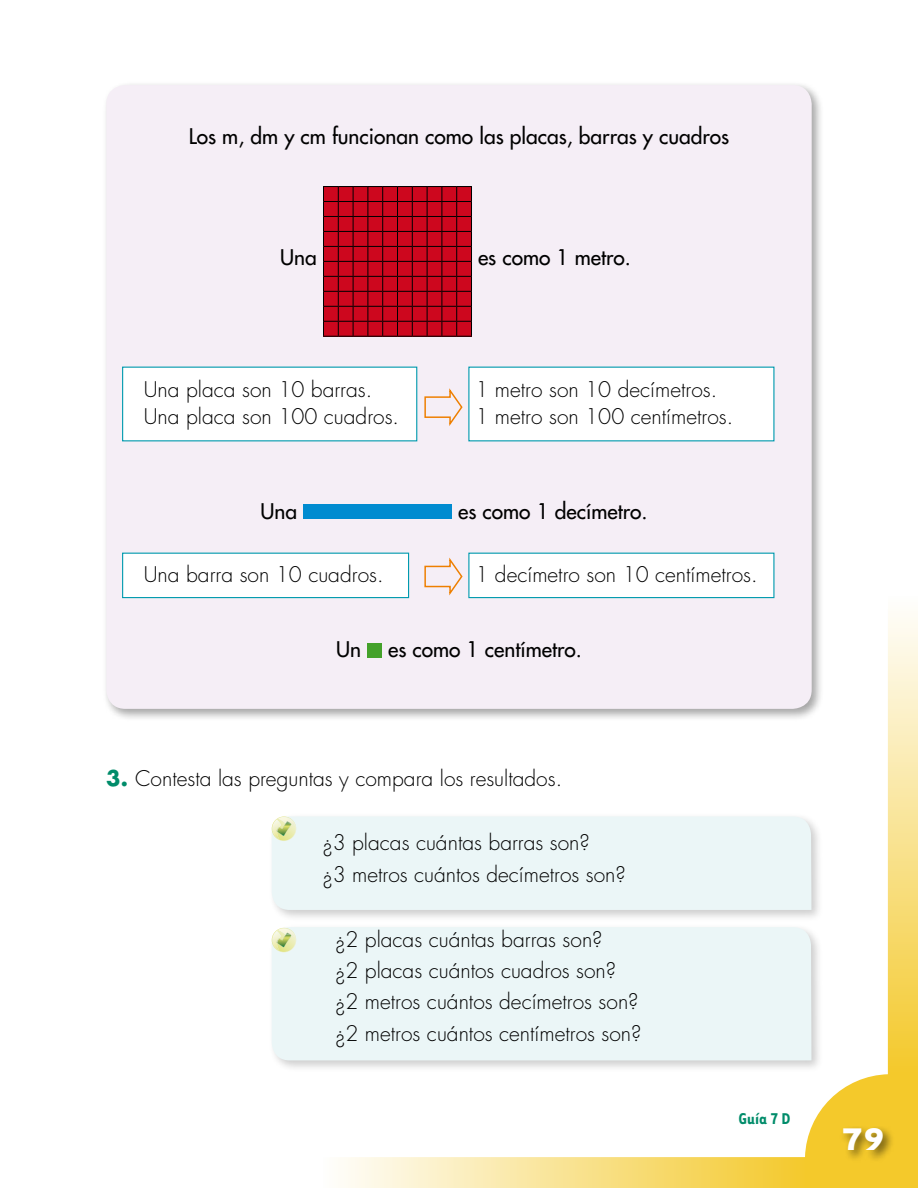
<style>
.page{position:relative;width:918px;height:1188px;background:#fff}
.page>*{position:absolute;margin:0;border:0;box-sizing:border-box;transform-origin:0 0}
.t1{font:700 36px "Tarzana Wide";color:#fff}
.t2{font:300 21px/31.2px "Futura";color:#000}
.t3{font:21px "Futura";color:#000}
.t4{font:700 18px "Tarzana Narrow";color:#008c6a}
.s1{font-weight:700;color:#008c6a}
</style>
<div class="page">
<div style="left:102px;top:81px;width:722px;height:640px;background:#000;opacity:.35"></div>
<div style="left:106px;top:85px;width:706px;height:624px;background:#f5eef6;border-radius:19px"></div>
<div style="left:122px;top:553px;width:287px;height:45px;background:#fff;border:1px solid #009aae"></div>
<div style="left:468px;top:553px;width:306px;height:45px;background:#fff"></div>
<div style="left:122px;top:367px;width:295px;height:74px;background:#fff"></div>
<div style="left:468px;top:367px;width:306px;height:74px;background:#fff"></div>
<div style="left:268px;top:813px;width:556px;height:110px;background:#000;opacity:.2"></div>
<div style="left:272px;top:817px;width:50px;height:93px;background:#ebf6f7"></div>
<div style="left:272px;top:927px;width:50px;height:133px;background:#ebf6f7"></div>
<svg style="left:272px;top:928px;width:24px;height:24px"></svg>
<svg style="left:272px;top:817px;width:24px;height:24px"></svg>
<svg style="left:323px;top:186px;width:149px;height:151px;background:#b00519"></svg>
<div style="left:303px;top:504px;width:149px;height:15px;background:#008bd0"></div>
<svg style="left:424px;top:389px;width:39px;height:37px"></svg>
<svg style="left:322px;top:558px;width:596px;height:630px"></svg>
<p class="t3" style="left:189px;top:122px;width:542px">Los m, dm y cm funcionan como las placas, barras y cuadros</p>
<p class="t3" style="left:280px;top:244px;width:38px">Una</p>
<p class="t3" style="left:478px;top:244px;width:154px">es como 1 metro.</p>
<p class="t2" style="left:144px;top:376px;width:257px;line-height:27px">Una placa son 10 barras.<br>Una placa son 100 cuadros.</p>
<p class="t2" style="left:475px;top:376px;width:259px;line-height:27px">1 metro son 10 decímetros.<br>1 metro son 100 centímetros.</p>
<p class="t3" style="left:261px;top:498px;width:38px">Una</p>
<p class="t3" style="left:458px;top:498px;width:191px">es como 1 decímetro.</p>
<p class="t2" style="left:144px;top:559px;width:241px">Una barra son 10 cuadros.</p>
<p class="t2" style="left:475px;top:559px;width:284px">1 decímetro son 10 centímetros.</p>
<p class="t3" style="left:336px;top:636px;width:27px">Un</p>
<p class="t3" style="left:388px;top:636px;width:195px">es como 1 centímetro.</p>
<p class="t2" style="left:106px;top:763px;width:457px"><span class="s1">3.</span> Contesta las preguntas y compara los resultados.</p>
<p class="t2" style="left:322px;top:828px;width:305px">¿3 placas cuántas barras son?<br>¿3 metros cuántos decímetros son?</p>
<p class="t2" style="left:335px;top:924px;width:308px">¿2 placas cuántas barras son?<br>¿2 placas cuántos cuadros son? ¿2 metros cuántos decímetros son? ¿2 metros cuántos centímetros son?</p>
<p class="t4" style="left:738px;top:1107px;width:53px">Guía 7 D</p>
<h1 class="t1" style="left:841px;top:1115px;width:45px">79</h1>
</div>
